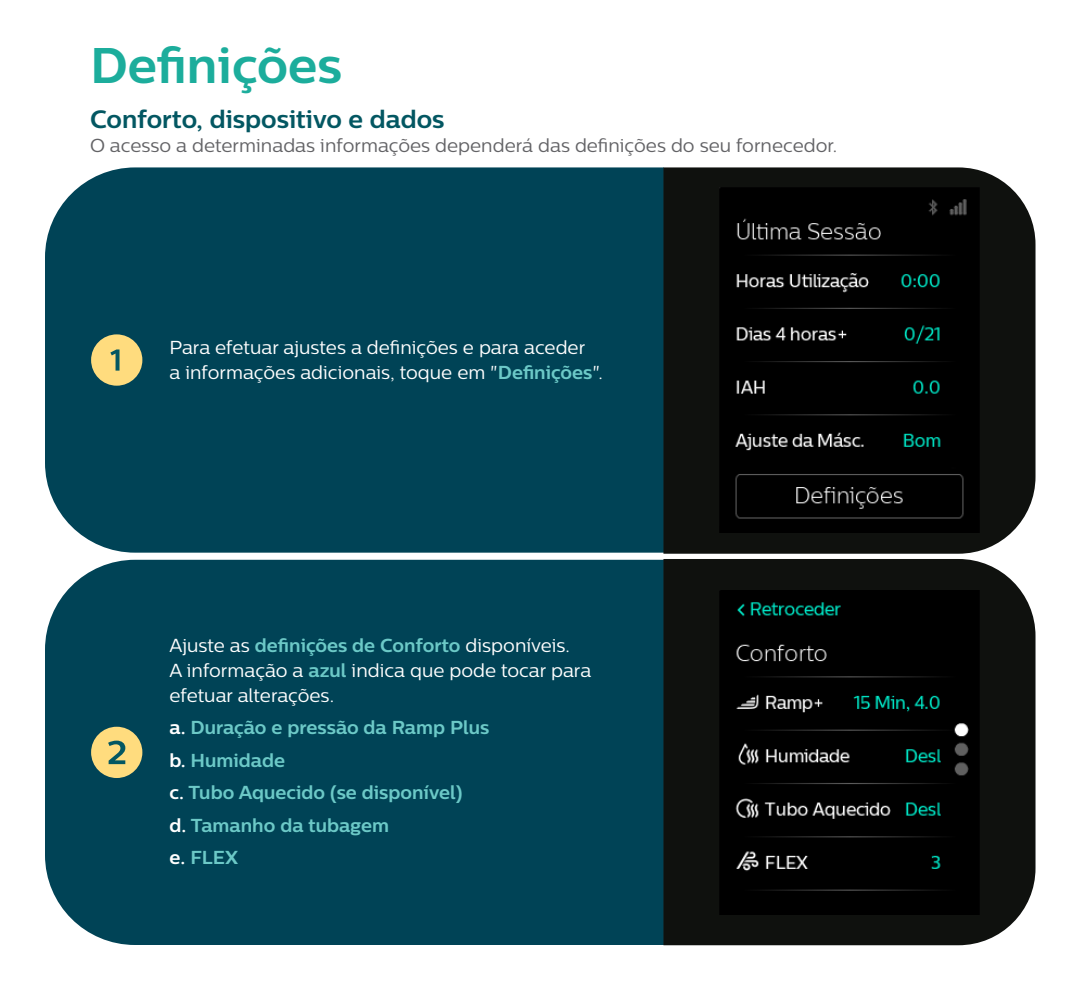
<style>
.page{position:relative;width:1080px;height:990px;background:#fff}
.page>*{position:absolute;margin:0;border:0;box-sizing:border-box;transform-origin:0 0}
._05_Main_Heading_Sma{font:700 50px "Centrale Sans";color:#1cad9c}
._01_Body_Copy{font:700 25px "Centrale Sans";color:#035762}
._01_Body_Copy-2{font:18.75px/25px "Centrale Sans";color:#fff}
._01_Body_Copy-3{font:700 18.75px "Centrale Sans";color:#6cc9c7}
._01_Body_Copy-4{font:18.75px "Centrale Sans";color:#636366}
.s1{font-weight:700;color:#6cc9c7}
.s2{color:#fff}
</style>
<div class="page">
<div style="left:45px;top:167px;width:618px;height:386px;background:#004356"></div>
<div style="left:45px;top:560px;width:618px;height:385px;background:#004356"></div>
<div style="left:91px;top:334px;width:51px;height:52px;background:#ffdc7e;border-radius:50%"></div>
<svg style="left:110px;top:349px;width:10px;height:22px"></svg>
<div style="left:91px;top:727px;width:51px;height:51px;background:#ffdc7e;border-radius:50%"></div>
<svg style="left:108px;top:741px;width:17px;height:23px"></svg>
<svg style="left:663px;top:167px;width:373px;height:387px;background:#1c1e1b"></svg>
<img style="left:719px;top:187px;width:261px;height:346px">
<div style="left:663px;top:559px;width:373px;height:386px;background:#0f110e"></div>
<img style="left:719px;top:590px;width:261px;height:325px">
<p class="_05_Main_Heading_Sma" style="left:90px;top:35px;width:253px">Definições</p>
<p class="_01_Body_Copy" style="left:90px;top:104px;width:356px">Conforto, dispositivo e dados</p>
<p class="_01_Body_Copy-4" style="left:90px;top:135px;width:749px">O acesso a determinadas informações dependerá das definições do seu fornecedor.</p>
<p class="_01_Body_Copy-2" style="left:169px;top:334px;width:435px">Para efetuar ajustes a definições e para aceder<br>a informações adicionais, toque em "<span class="s1">Definições</span>".</p>
<p class="_01_Body_Copy-2" style="left:169px;top:633px;width:423px">Ajuste as <span class="s1">definições de Conforto</span> disponíveis.<br>A informação a <span class="s1">azul</span> indica que pode tocar para efetuar alterações.</p>
<p class="_01_Body_Copy-3" style="left:169px;top:717px;width:321px"><span class="s2">a.</span> Duração e pressão da Ramp Plus</p>
<p class="_01_Body_Copy-3" style="left:169px;top:749px;width:117px"><span class="s2">b.</span> Humidade</p>
<p class="_01_Body_Copy-3" style="left:169px;top:782px;width:295px"><span class="s2">c.</span> Tubo Aquecido (se disponível)</p>
<p class="_01_Body_Copy-3" style="left:169px;top:814px;width:221px"><span class="s2">d.</span> Tamanho da tubagem</p>
<p class="_01_Body_Copy-3" style="left:169px;top:847px;width:70px"><span class="s2">e.</span> FLEX</p>
</div>
